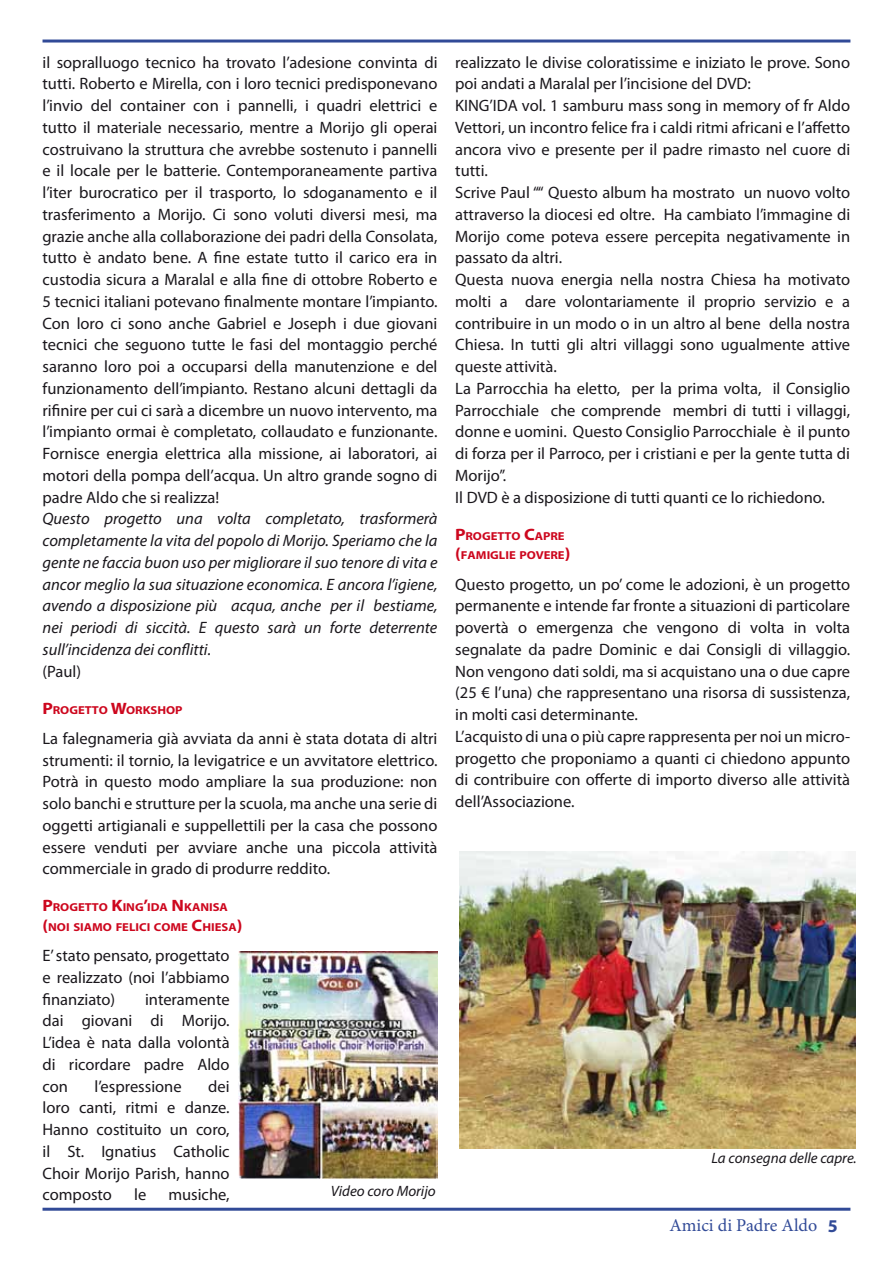
<style>
.page{position:relative;width:893px;height:1263px;background:#fff}
.page>*{position:absolute;margin:0;border:0;box-sizing:border-box;transform-origin:0 0}
.t1{font:18px "Minion Pro";color:#314a97}
.t2{font:16.5px/21.8px "Myriad Pro";color:#1a171c;text-align:justify}
.t3{font:italic 16.5px/21.8px "Myriad Pro";color:#1a171c;text-align:justify}
.t4{font:italic 15px "Myriad Pro";color:#1a171c}
.t5{font:700 11.55px/19.8px "Myriad Pro";color:#cd071e;scale:1.1 1}
.s1{font-size:16.5px}
.s2{font-family:"Myriad Pro";font-weight:700}
</style>
<div class="page">
<hr style="left:43px;top:40px;width:807px;height:3px;background:#314a97">
<hr style="left:43px;top:1208px;width:807px;height:3px;background:#314a97">
<img style="left:459px;top:851px;width:396px;height:297px">
<img style="left:238px;top:952px;width:199px;height:227px">
<p class="t2" style="left:43px;top:51px;width:396px">il sopralluogo tecnico ha trovato l’adesione convinta di tutti. Roberto e Mirella, con i loro tecnici predisponevano l’invio del container con i pannelli, i quadri elettrici e tutto il materiale necessario, mentre a Morijo gli operai costruivano la struttura che avrebbe sostenuto i pannelli e il locale per le batterie. Contemporaneamente partiva l’iter burocratico per il trasporto, lo sdoganamento e il trasferimento a Morijo. Ci sono voluti diversi mesi, ma grazie anche alla collaborazione dei padri della Consolata, tutto è andato bene. A fine estate tutto il carico era in custodia sicura a Maralal e alla fine di ottobre Roberto e 5 tecnici italiani potevano finalmente montare l’impianto.<br>Con loro ci sono anche Gabriel e Joseph i due giovani tecnici che seguono tutte le fasi del montaggio perché saranno loro poi a occuparsi della manutenzione e del funzionamento dell’impianto. Restano alcuni dettagli da rifinire per cui ci sarà a dicembre un nuovo intervento, ma l’impianto ormai è completato, collaudato e funzionante.<br>Fornisce energia elettrica alla missione, ai laboratori, ai motori della pompa dell’acqua. Un altro grande sogno di padre Aldo che si realizza!</p>
<p class="t3" style="left:43px;top:508px;width:397px">Questo progetto una volta completato, trasformerà completamente la vita del popolo di Morijo. Speriamo che la gente ne faccia buon uso per migliorare il suo tenore di vita e ancor meglio la sua situazione economica. E ancora l’igiene, avendo a disposizione più acqua, anche per il bestiame, nei periodi di siccità. E questo sarà un forte deterrente sull’incidenza dei conflitti.</p>
<p class="t2" style="left:43px;top:660px;width:40px">(Paul)</p>
<p class="t5" style="left:43px;top:699px;width:128px"><span class="s1">P</span>ROGETTO <span class="s1">W</span>ORKSHOP</p>
<p class="t2" style="left:43px;top:727px;width:396px">La falegnameria già avviata da anni è stata dotata di altri strumenti: il tornio, la levigatrice e un avvitatore elettrico.<br>Potrà in questo modo ampliare la sua produzione: non solo banchi e strutture per la scuola, ma anche una serie di oggetti artigianali e suppellettili per la casa che possono essere venduti per avviare anche una piccola attività commerciale in grado di produrre reddito.</p>
<p class="t5" style="left:43px;top:897px;width:183px"><span class="s1">P</span>ROGETTO <span class="s1">K</span>ING<span class="s1">’</span>IDA <span class="s1">N</span> KANISA <span class="s1">(</span>NOI SIAMO FELICI COME <span class="s1">C</span>HIESA<span class="s1">)</span></p>
<p class="t2" style="left:43px;top:944px;width:189px">E’ stato pensato, progettato e realizzato (noi l’abbiamo finanziato)</p>
<p class="t2" style="left:43px;top:988px;width:189px;text-indent:103px">interamente dai giovani di Morijo.<br>L’idea è nata dalla volontà di ricordare padre Aldo con</p>
<p class="t2" style="left:43px;top:1075px;width:189px;text-indent:166px">dei loro canti, ritmi e danze.<br>Hanno costituito un coro, il St. Ignatius Catholic Choir Morijo Parish, hanno composto</p>
<p class="t2" style="left:94px;top:1075px;width:89px">l’espressione</p>
<p class="t4" style="left:331px;top:1181px;width:106px">Video coro Morijo</p>
<p class="t2" style="left:134px;top:1184px;width:14px">le</p>
<p class="t2" style="left:168px;top:1184px;width:63px">musiche,</p>
<p class="t2" style="left:455px;top:51px;width:396px;text-align:left">realizzato le divise coloratissime e iniziato le prove. Sono poi andati a Maralal per l’incisione del DVD:<br>KING’IDA vol. 1 samburu mass song in memory of fr Aldo Vettori, un incontro felice fra i caldi ritmi africani e l’affetto ancora vivo e presente per il padre rimasto nel cuore di tutti.<br>Scrive Paul ““ Questo album ha mostrato un nuovo volto attraverso la diocesi ed oltre. Ha cambiato l’immagine di Morijo come poteva essere percepita negativamente in passato da altri.<br>Questa nuova energia nella nostra Chiesa ha motivato molti a dare volontariamente il proprio servizio e a contribuire in un modo o in un altro al bene della nostra Chiesa. In tutti gli altri villaggi sono ugualmente attive queste attività.<br>La Parrocchia ha eletto, per la prima volta, il Consiglio Parrocchiale che comprende membri di tutti i villaggi, donne e uomini. Questo Consiglio Parrocchiale è il punto di forza per il Parroco, per i cristiani e per la gente tutta di Morijo”.<br>Il DVD è a disposizione di tutti quanti ce lo richiedono.</p>
<p class="t5" style="left:455px;top:525px;width:106px"><span class="s1">P</span>ROGETTO <span class="s1">C</span>APRE <span class="s1">(</span>FAMIGLIE POVERE<span class="s1">)</span></p>
<p class="t2" style="left:455px;top:573px;width:396px;text-align:left">Questo progetto, un po’ come le adozioni, è un progetto permanente e intende far fronte a situazioni di particolare povertà o emergenza che vengono di volta in volta segnalate da padre Dominic e dai Consigli di villaggio.<br>Non vengono dati soldi, ma si acquistano una o due capre (25 € l’una) che rappresentano una risorsa di sussistenza, in molti casi determinante.<br>L’acquisto di una o più capre rappresenta per noi un micro&shy;progetto che proponiamo a quanti ci chiedono appunto di contribuire con offerte di importo diverso alle attività dell’Associazione.</p>
<p class="t4" style="left:711px;top:1149px;width:147px">La consegna delle capre.</p>
<p class="t1" style="left:669px;top:1213px;width:170px">Amici di Padre Aldo <span class="s2">5</span></p>
</div>
